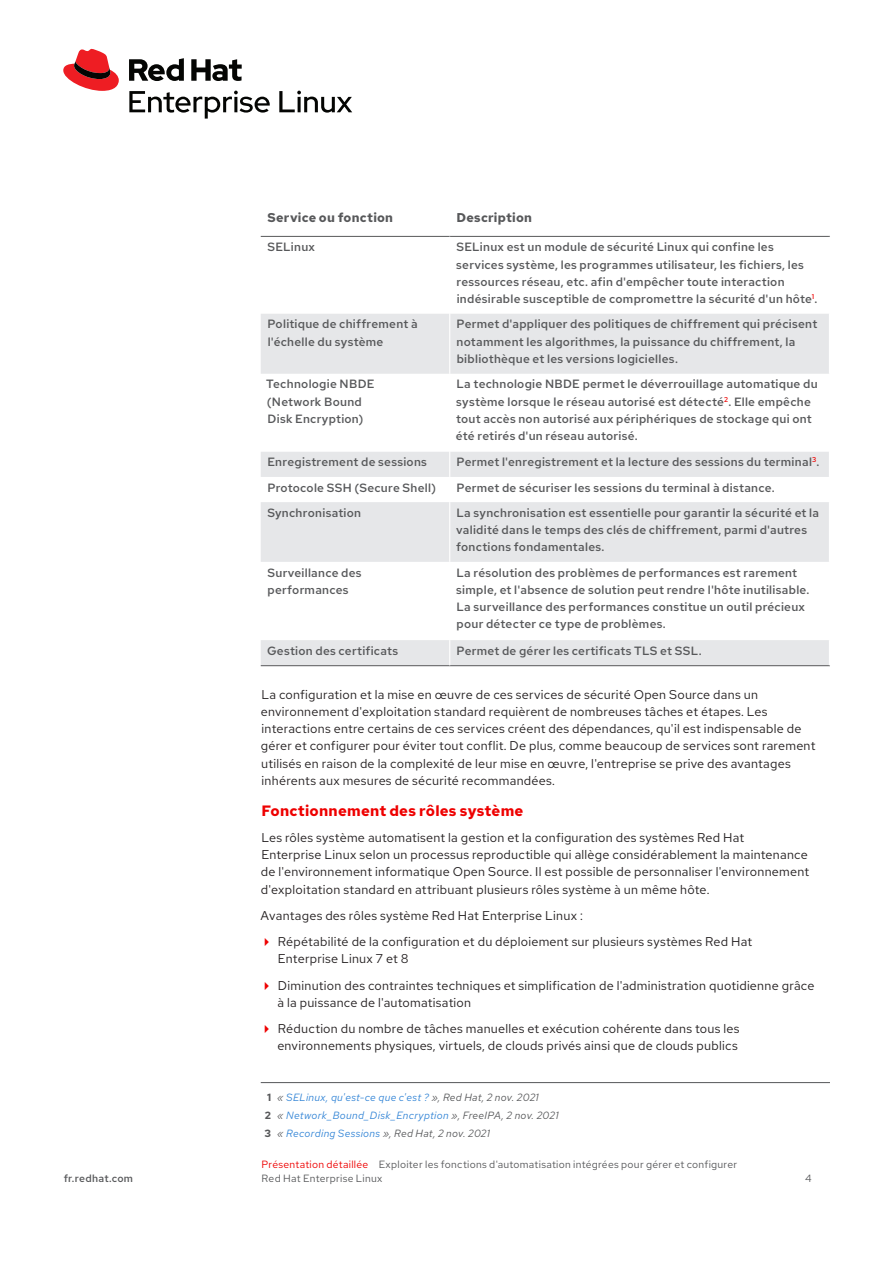
<style>
.page{position:relative;width:893px;height:1263px;background:#fff}
.page>*{position:absolute;margin:0;border:0;box-sizing:border-box;transform-origin:0 0}
.Main_-_Subhead_1{font:700 15px "Red Hat Text";letter-spacing:.01em;color:#e00}
.Main_-_Body{font:12.75px/17.2px "Red Hat Text";letter-spacing:.02em;color:#231f20}
.Main_-_Table_Subhead{font:700 12.75px "Red Hat Text";letter-spacing:.02em;color:#57585a}
.Main_-_Table_Body__l{font:500 12px/17.2px "Red Hat Text";letter-spacing:.02em;color:#57585a}
.Footer_-_Running_Foo{font:10.5px/13.5px "Red Hat Text";letter-spacing:.025em;color:#57585a}
.Main_-_Footnote__add{font:italic 10.5px "Red Hat Text";letter-spacing:.025em;color:#3385d6}
.Main_-_Footnote{font:italic 10.5px "Red Hat Text";letter-spacing:.025em;color:#3385d6}
.Main_-_Footnote__add-2{font:italic 10.5px "Red Hat Text";letter-spacing:.025em;color:#57585a}
.t1{font:500 10.5px "Red Hat Text";letter-spacing:.025em;color:#57585a}
.s1{font-weight:700;font-style:normal;color:#57585a}
.s2{color:#57585a}
.s3{font-weight:700;font-style:normal}
.s4{color:#3385d6}
.s5{color:#e00}
</style>
<div class="page">
<svg style="left:261px;top:314px;width:568px;height:351px"></svg>
<hr style="left:261px;top:236px;width:189px;height:1px;background:#57585a">
<hr style="left:450px;top:236px;width:380px;height:1px;background:#57585a">
<hr style="left:261px;top:665px;width:189px;height:1px;background:#57585a">
<hr style="left:450px;top:665px;width:380px;height:1px;background:#57585a">
<hr style="left:449px;top:314px;width:1px;height:60px;background:#fff">
<hr style="left:449px;top:374px;width:1px;height:78px;background:#fff">
<svg style="left:449px;top:452px;width:1px;height:50px"></svg>
<hr style="left:449px;top:502px;width:1px;height:60px;background:#fff">
<hr style="left:449px;top:562px;width:1px;height:78px;background:#fff">
<svg style="left:449px;top:640px;width:1px;height:25px"></svg>
<hr style="left:261px;top:1082px;width:569px;height:1px;background:#57585a">
<svg style="left:129px;top:91px;width:141px;height:28px"></svg>
<svg style="left:279px;top:91px;width:73px;height:22px"></svg>
<svg style="left:63px;top:49px;width:56px;height:42px"></svg>
<svg style="left:129px;top:58px;width:113px;height:23px"></svg>
<p class="Main_-_Table_Subhead" style="left:267px;top:209px;width:127px">Service ou fonction</p>
<p class="Main_-_Table_Subhead" style="left:457px;top:209px;width:77px">Description</p>
<p class="Main_-_Table_Body__l" style="left:267px;top:238px;width:49px">SELinux</p>
<p class="Main_-_Table_Body__l" style="left:456px;top:238px;width:363px">SELinux est un module de sécurité Linux qui confine les services système, les programmes utilisateur, les fichiers, les ressources réseau, etc. afin d'empêcher toute interaction indésirable susceptible de compromettre la sécurité d'un hôte<sup>1</sup>.</p>
<p class="Main_-_Table_Body__l" style="left:268px;top:315px;width:152px">Politique de chiffrement à l'échelle du système</p>
<p class="Main_-_Table_Body__l" style="left:457px;top:315px;width:362px">Permet d'appliquer des politiques de chiffrement qui précisent notamment les algorithmes, la puissance du chiffrement, la bibliothèque et les versions logicielles.</p>
<p class="Main_-_Table_Body__l" style="left:266px;top:375px;width:110px">Technologie NBDE (Network Bound<br>Disk Encryption)</p>
<p class="Main_-_Table_Body__l" style="left:456px;top:375px;width:363px">La technologie NBDE permet le déverrouillage automatique du système lorsque le réseau autorisé est détecté<sup>2</sup>. Elle empêche tout accès non autorisé aux périphériques de stockage qui ont été retirés d'un réseau autorisé.</p>
<p class="Main_-_Table_Body__l" style="left:268px;top:453px;width:161px">Enregistrement de sessions</p>
<p class="Main_-_Table_Body__l" style="left:457px;top:453px;width:365px">Permet l'enregistrement et la lecture des sessions du terminal<sup>3</sup>.</p>
<p class="Main_-_Table_Body__l" style="left:268px;top:479px;width:170px">Protocole SSH (Secure Shell)</p>
<p class="Main_-_Table_Body__l" style="left:457px;top:479px;width:320px">Permet de sécuriser les sessions du terminal à distance.</p>
<p class="Main_-_Table_Body__l" style="left:267px;top:504px;width:95px">Synchronisation</p>
<p class="Main_-_Table_Body__l" style="left:456px;top:504px;width:365px">La synchronisation est essentielle pour garantir la sécurité et la validité dans le temps des clés de chiffrement, parmi d'autres fonctions fondamentales.</p>
<p class="Main_-_Table_Body__l" style="left:267px;top:563px;width:96px">Surveillance des performances</p>
<p class="Main_-_Table_Body__l" style="left:456px;top:563px;width:355px">La résolution des problèmes de performances est rarement simple, et l'absence de solution peut rendre l'hôte inutilisable.<br>La surveillance des performances constitue un outil précieux pour détecter ce type de problèmes.</p>
<p class="Main_-_Table_Body__l" style="left:267px;top:642px;width:133px">Gestion des certificats</p>
<p class="Main_-_Table_Body__l" style="left:457px;top:642px;width:247px">Permet de gérer les certificats TLS et SSL.</p>
<p class="Main_-_Body" style="left:261px;top:685px;width:556px">La configuration et la mise en œuvre de ces services de sécurité Open Source dans un environnement d'exploitation standard requièrent de nombreuses tâches et étapes. Les interactions entre certains de ces services créent des dépendances, qu'il est indispensable de gérer et configurer pour éviter tout conflit. De plus, comme beaucoup de services sont rarement utilisés en raison de la complexité de leur mise en œuvre, l'entreprise se prive des avantages inhérents aux mesures de sécurité recommandées.</p>
<p class="Main_-_Subhead_1" style="left:261px;top:800px;width:264px">Fonctionnement des rôles système</p>
<p class="Main_-_Body" style="left:261px;top:828px;width:550px">Les rôles système automatisent la gestion et la configuration des systèmes Red Hat<br>Enterprise Linux selon un processus reproductible qui allège considérablement la maintenance de l'environnement informatique Open Source. Il est possible de personnaliser l'environnement d'exploitation standard en attribuant plusieurs rôles système à un même hôte.</p>
<p class="Main_-_Body" style="left:261px;top:906px;width:324px">Avantages des rôles système Red Hat Enterprise Linux :</p>
<p class="Main_-_Body" style="left:278px;top:933px;width:476px">Répétabilité de la configuration et du déploiement sur plusieurs systèmes Red Hat<br>Enterprise Linux 7 et 8</p>
<p class="Main_-_Body" style="left:278px;top:976px;width:538px">Diminution des contraintes techniques et simplification de l'administration quotidienne grâce à la puissance de l'automatisation</p>
<p class="Main_-_Body" style="left:277px;top:1020px;width:464px">Réduction du nombre de tâches manuelles et exécution cohérente dans tous les environnements physiques, virtuels, de clouds privés ainsi que de clouds publics</p>
<p class="Main_-_Footnote" style="left:267px;top:1090px;width:273px"><span class="s1">1</span> <span class="s2">«</span> SELinux, qu'est-ce que c'est ? <span class="s2">», Red Hat, 2 nov. 2021</span></p>
<p class="Main_-_Footnote__add" style="left:265px;top:1108px;width:295px"><span class="s1">2</span> <span class="s2">«</span> Network_Bound_Disk_Encryption <span class="s2">», FreeIPA, 2 nov. 2021</span></p>
<p class="Main_-_Footnote__add-2" style="left:265px;top:1126px;width:227px"><span class="s3">3</span> « <span class="s4">Recording Sessions</span> », Red Hat, 2 nov. 2021</p>
<p class="Footer_-_Running_Foo" style="left:262px;top:1158px;width:477px"><span class="s5">Présentation détaillée</span> Exploiter les fonctions d'automatisation intégrées pour gérer et configurer<br>Red Hat Enterprise Linux</p>
<p class="t1" style="left:64px;top:1171px;width:71px">fr.redhat.com</p>
<p class="Footer_-_Running_Foo" style="left:805px;top:1171px;width:8px">4</p>
</div>
